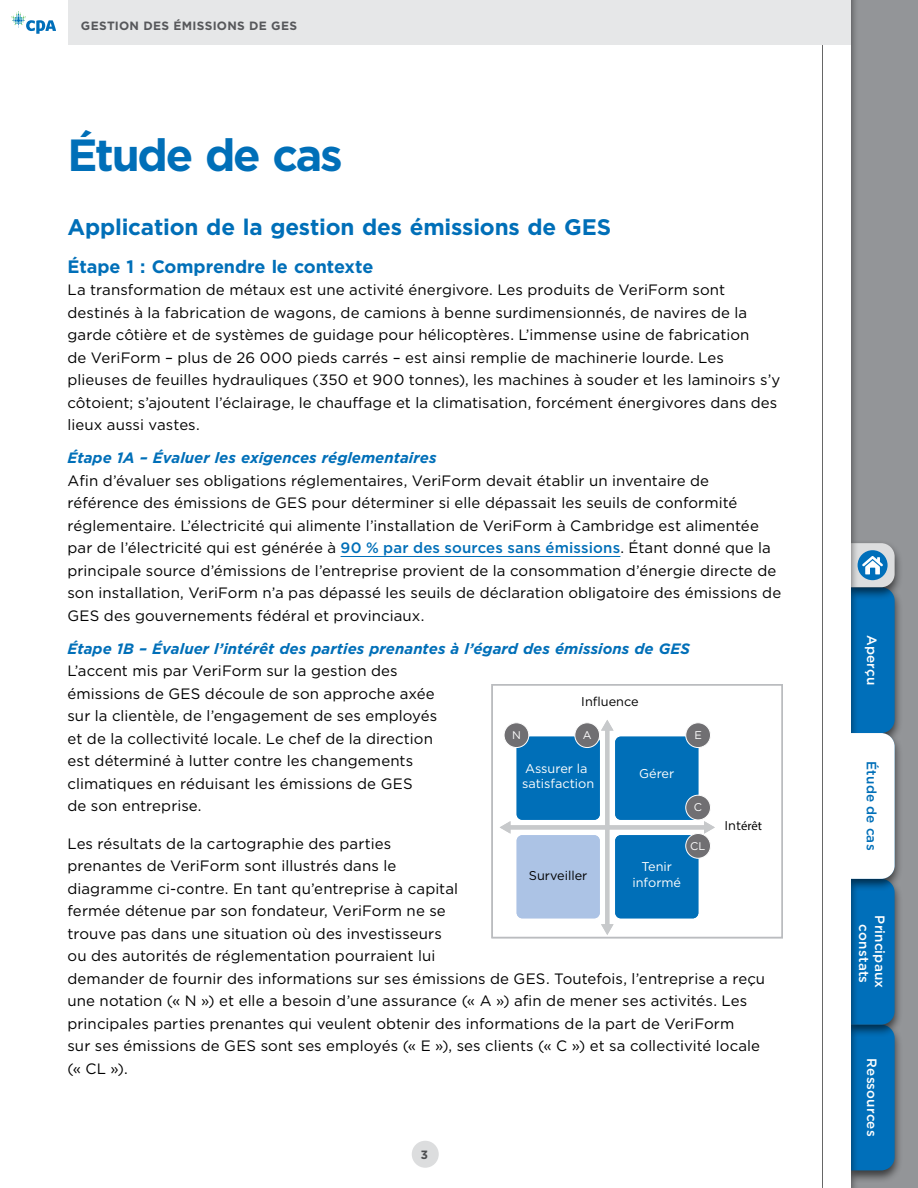
<style>
.page{position:relative;width:918px;height:1188px;background:#fff}
.page>*{position:absolute;margin:0;border:0;box-sizing:border-box;transform-origin:0 0}
.t1{font:700 45px "Gotham";letter-spacing:-.05em;color:#006fb8}
.t2{font:700 22.5px "Gotham";letter-spacing:-.005em;color:#006fb8}
.t3{font:700 18px "Gotham";letter-spacing:-.005em;color:#006fb8}
.t4{font:15px/22.5px "Gotham";letter-spacing:.005em;color:#000}
.t5{font:italic 700 15px "Gotham";color:#006fb8}
.t6{font:500 13.5px/16.2px "Gotham";letter-spacing:.01em;color:#fefefe;text-align:center}
.t7{font:500 13.5px "Gotham";letter-spacing:.015em;color:#006fb8}
.t8{font:12.75px/15.3px "Gotham";color:#fefefe}
.t9{font:12.75px "Gotham";color:#000}
.t10{font:12.75px "Myriad Pro";color:#000}
.t11{font:700 12px "Gotham";letter-spacing:.025em;color:#57585b}
.t12{font:700 12px "Gotham";color:#4c4d4f}
.t13{font:11.1px "Gotham";color:#fefefe}
.s1{font-weight:500;color:#006fb8}
.s2{font-family:"Gotham"}
</style>
<div class="page">
<div style="left:850px;top:0;width:68px;height:1188px;background:#939598"></div>
<div style="left:842px;top:1021px;width:61px;height:162px;background:#000;opacity:.6"></div>
<div style="left:842px;top:875px;width:61px;height:162px;background:#000;opacity:.6"></div>
<div style="left:842px;top:729px;width:61px;height:162px;background:#000;opacity:.6"></div>
<div style="left:842px;top:584px;width:61px;height:162px;background:#000;opacity:.6"></div>
<div style="left:842px;top:540px;width:61px;height:60px;background:#000;opacity:.6"></div>
<div style="left:823px;top:0;width:36px;height:1188px;background:#000;opacity:.6"></div>
<div style="left:823px;top:0;width:27px;height:1188px;background:#fff"></div>
<svg style="left:850px;top:543px;width:45px;height:627px"></svg>
<hr style="left:341px;top:556px;width:279px;height:1px;background:#006fba">
<div style="left:68px;top:0;width:783px;height:45px;background:#e6e7e8"></div>
<svg style="left:12px;top:11px;width:44px;height:23px"></svg>
<div style="left:412px;top:1141px;width:27px;height:27px;background:#dcddde;border-radius:50%"></div>
<div style="left:517px;top:737px;width:83px;height:83px;background:#006fb8;border-radius:6px"></div>
<div style="left:615px;top:737px;width:83px;height:83px;background:#006fb8;border-radius:6px"></div>
<div style="left:517px;top:835px;width:83px;height:83px;background:#acc3e5;border-radius:6px"></div>
<div style="left:615px;top:835px;width:83px;height:83px;background:#006fb8;border-radius:6px"></div>
<hr style="left:509px;top:825px;width:197px;height:4px;background:#c7c9cb">
<svg style="left:500px;top:821px;width:10px;height:13px"></svg>
<svg style="left:704px;top:821px;width:11px;height:13px"></svg>
<hr style="left:605px;top:729px;width:4px;height:197px;background:#c7c9cb">
<svg style="left:601px;top:924px;width:13px;height:11px"></svg>
<svg style="left:601px;top:720px;width:13px;height:11px"></svg>
<div style="left:504px;top:723px;width:25px;height:25px;background:#706f72;border-radius:50%"></div>
<div style="left:504px;top:722px;width:25px;height:26px;border:1px solid #fefefe;border-radius:50%"></div>
<div style="left:575px;top:723px;width:25px;height:25px;background:#706f72;border-radius:50%"></div>
<div style="left:574px;top:722px;width:26px;height:26px;border:1px solid #fefefe;border-radius:50%"></div>
<div style="left:686px;top:723px;width:25px;height:25px;background:#706f72;border-radius:50%"></div>
<div style="left:685px;top:722px;width:26px;height:26px;border:1px solid #fefefe;border-radius:50%"></div>
<div style="left:686px;top:795px;width:25px;height:25px;background:#706f72;border-radius:50%"></div>
<div style="left:685px;top:795px;width:26px;height:25px;border:1px solid #fefefe;border-radius:50%"></div>
<div style="left:686px;top:834px;width:25px;height:24px;background:#706f72;border-radius:50%"></div>
<div style="left:685px;top:833px;width:26px;height:26px;border:1px solid #fefefe;border-radius:50%"></div>
<div style="left:491px;top:684px;width:292px;height:254px;border:2px solid #babcbf"></div>
<p class="t11" style="left:81px;top:18px;width:218px">GESTION DES ÉMISSIONS DE GES</p>
<h2 class="t1" style="left:68px;top:125px;width:277px">Étude de cas</h2>
<h3 class="t2" style="left:68px;top:213px;width:545px">Application de la gestion des émissions de GES</h3>
<h4 class="t3" style="left:68px;top:255px;width:307px">Étape 1 : Comprendre le contexte</h4>
<p class="t4" style="left:68px;top:279px;width:714px">La transformation de métaux est une activité énergivore. Les produits de VeriForm sont destinés à la fabrication de wagons, de camions à benne surdimensionnés, de navires de la garde côtière et de systèmes de guidage pour hélicoptères. L’immense usine de fabrication<br>de VeriForm – plus de 26 000 pieds carrés – est ainsi remplie de machinerie lourde. Les plieuses de feuilles hydrauliques (350 et 900 tonnes), les machines à souder et les laminoirs s’y côtoient; s’ajoutent l’éclairage, le chauffage et la climatisation, forcément énergivores dans des lieux aussi vastes.</p>
<h5 class="t5" style="left:68px;top:448px;width:371px">Étape 1A – Évaluer les exigences réglementaires</h5>
<p class="t4" style="left:68px;top:469px;width:715px">Afin d’évaluer ses obligations réglementaires, VeriForm devait établir un inventaire de référence des émissions de GES pour déterminer si elle dépassait les seuils de conformité réglementaire. L’électricité qui alimente l’installation de VeriForm à Cambridge est alimentée par de l’électricité qui est générée à <span class="s1">90 % par des sources sans émissions</span>. Étant donné que la principale source d’émissions de l’entreprise provient de la consommation d’énergie directe de son installation, VeriForm n’a pas dépassé les seuils de déclaration obligatoire des émissions de GES des gouvernements fédéral et provinciaux.</p>
<h5 class="t5" style="left:68px;top:639px;width:624px">Étape 1B – Évaluer l’intérêt des parties prenantes à l’égard des émissions de GES</h5>
<p class="t4" style="left:67px;top:660px;width:371px">L’accent mis par VeriForm sur la gestion des émissions de GES découle de son approche axée sur la clientèle, de l’engagement de ses employés et de la collectivité locale. Le chef de la direction est déterminé à lutter contre les changements climatiques en réduisant les émissions de GES<br>de son entreprise.</p>
<p class="t4" style="left:68px;top:832px;width:699px">Les résultats de la cartographie des parties<br>prenantes de VeriForm sont illustrés dans le<br>diagramme ci-contre. En tant qu’entreprise à capital<br>fermée détenue par son fondateur, VeriForm ne se<br>trouve pas dans une situation où des investisseurs<br>ou des autorités de réglementation pourraient lui<br>demander de fournir des informations sur ses émissions de GES. Toutefois, l’entreprise a reçu une notation (« N ») et elle a besoin d’une assurance (« A ») afin de mener ses activités. Les principales parties prenantes qui veulent obtenir des informations de la part de VeriForm<br>sur ses émissions de GES sont ses employés (« E »), ses clients (« C ») et sa collectivité locale (« CL »).</p>
<p class="t9" style="left:581px;top:694px;width:59px">Influence</p>
<p class="t13" style="left:512px;top:728px;width:10px">N</p>
<p class="t13" style="left:583px;top:728px;width:10px">A</p>
<p class="t13" style="left:694px;top:728px;width:9px">E</p>
<p class="t8" style="left:522px;top:761px;width:74px">Assurer la satisfaction</p>
<p class="t8" style="left:639px;top:766px;width:37px">Gérer</p>
<p class="t13" style="left:694px;top:799px;width:10px">C</p>
<p class="t10" style="left:724px;top:818px;width:39px"><span class="s2">Int</span>érêt</p>
<p class="t13" style="left:690px;top:839px;width:17px">CL</p>
<p class="t8" style="left:632px;top:859px;width:50px;text-align:center">Tenir informé</p>
<p class="t9" style="left:529px;top:868px;width:60px">Surveiller</p>
<p class="t12" style="left:421px;top:1147px;width:9px">3</p>
<p class="t6" style="left:880px;top:635px;width:52px;rotate:90deg">Aperçu</p>
<p class="t7" style="left:880px;top:761px;width:91px;rotate:90deg">Étude de cas</p>
<p class="t6" style="left:888px;top:915px;width:74px;rotate:90deg">Principaux constats</p>
<p class="t6" style="left:880px;top:1058px;width:80px;rotate:90deg">Ressources</p>
</div>
